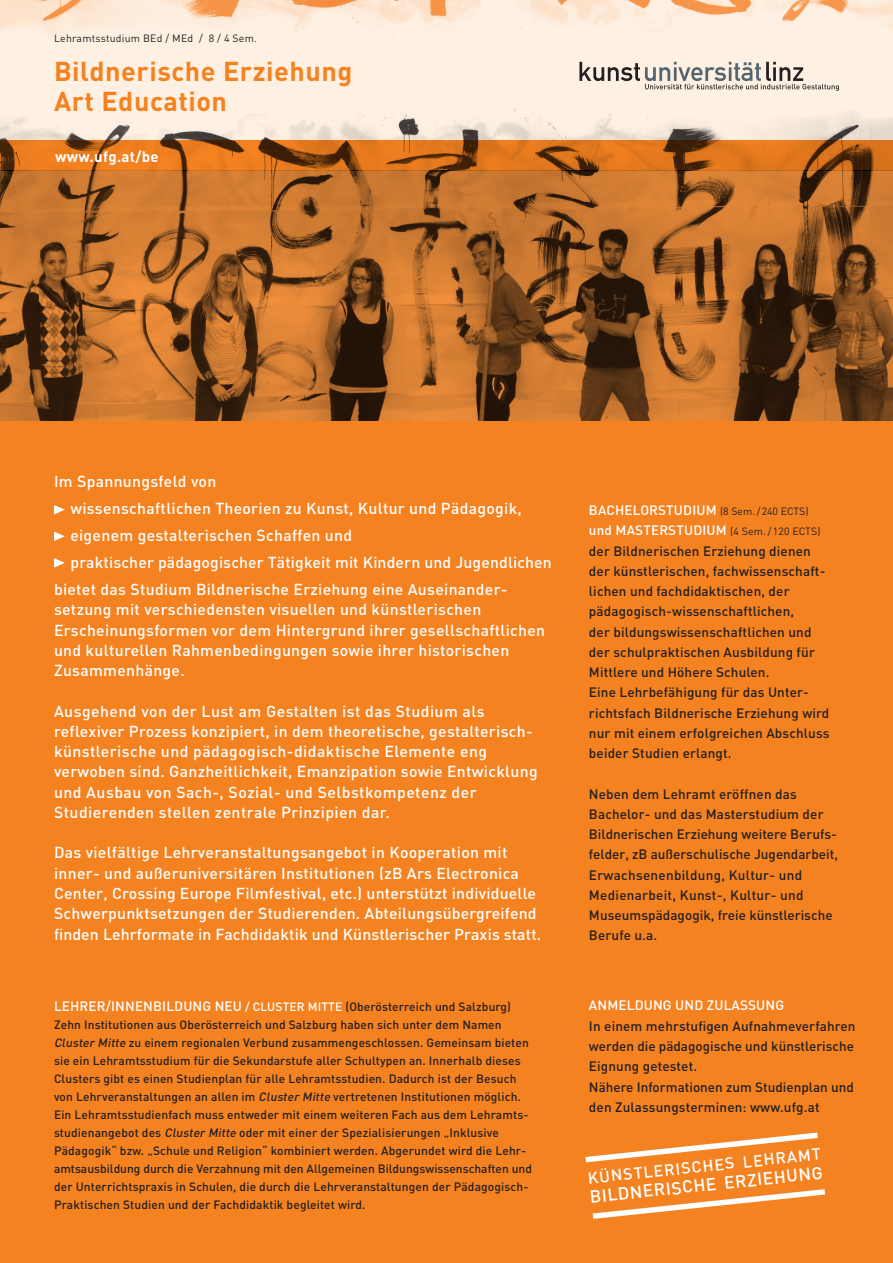
<style>
.page{position:relative;width:893px;height:1263px;background:#fff}
.page>*{position:absolute;margin:0;border:0;box-sizing:border-box;transform-origin:0 0}
.t1{font:700 27px/30px "DIN";letter-spacing:.02em;color:#f58220}
.t2{font:500 17.4px "DIN";color:#fff}
.t3{font:500 16.05px "DIN";color:#fff}
.t4{font:500 15.75px/20.2px "DIN";letter-spacing:.02em;color:#fff}
.t5{font:700 15px "DIN";letter-spacing:.02em;color:#fff}
.t6{font:500 13.5px/20.2px "DIN";letter-spacing:.01em;color:#231f20}
.t7{font:500 13.5px "DIN";letter-spacing:.01em;color:#fff}
.t8{font:500 12px/18px "DIN";letter-spacing:.01em;color:#231f20}
.t9{font:500 12px "DIN";color:#fff}
.t10{font:10.5px "DIN";letter-spacing:.015em;color:#231f20}
.s1{font-weight:500;font-size:13.5px;color:#fff}
.s2{font-size:12px}
.s3{font-style:italic}
</style>
<div class="page">
<div style="left:0;top:421px;width:893px;height:842px;background:#f58220"></div>
<div style="left:0;top:0;width:893px;height:140px;background:#fef0e2"></div>
<svg style="left:579px;top:62px;width:260px;height:29px"></svg>
<svg style="left:54px;top:505px;width:11px;height:9px"></svg>
<svg style="left:54px;top:531px;width:11px;height:10px"></svg>
<svg style="left:54px;top:558px;width:11px;height:10px"></svg>
<img style="left:0;top:109px;width:893px;height:312px">
<img style="left:0;top:0;width:480px;height:37px">
<img style="left:517px;top:0;width:376px;height:32px">
<img style="left:267px;top:0;width:141px;height:13px">
<svg style="left:585px;top:1132px;width:233px;height:31px"></svg>
<svg style="left:592px;top:1189px;width:233px;height:30px"></svg>
<p class="t10" style="left:54px;top:32px;width:204px">Lehramtsstudium BEd / MEd / 8 / 4 Sem.</p>
<h1 class="t1" style="left:54px;top:55px;width:300px">Bildnerische Erziehung<br>Art Education</h1>
<p class="t5" style="left:55px;top:146px;width:105px">www.ufg.at/be</p>
<p class="t4" style="left:54px;top:471px;width:164px">Im Spannungsfeld von</p>
<p class="t4" style="left:70px;top:498px;width:453px">wissenschaftlichen Theorien zu Kunst, Kultur und Pädagogik,</p>
<p class="t4" style="left:70px;top:525px;width:283px">eigenem gestalterischen Schaffen und</p>
<p class="t4" style="left:70px;top:552px;width:483px">praktischer pädagogischer Tätigkeit mit Kindern und Jugendlichen</p>
<p class="t4" style="left:54px;top:579px;width:455px">bietet das Studium Bildnerische Erziehung eine Auseinander-</p>
<p class="t4" style="left:54px;top:599px;width:493px">setzung mit verschiedensten visuellen und künstlerischen Erscheinungsformen vor dem Hintergrund ihrer gesellschaftlichen und kulturellen Rahmenbedingungen sowie ihrer historischen Zusammenhänge.</p>
<p class="t4" style="left:54px;top:700px;width:485px">Ausgehend von der Lust am Gestalten ist das Studium als reflexiver Prozess konzipiert, in dem theoretische, gestalterisch&shy;künstlerische und pädagogisch-didaktische Elemente eng verwoben sind. Ganzheitlichkeit, Emanzipation sowie Entwicklung und Ausbau von Sach-, Sozial- und Selbstkompetenz der Studierenden stellen zentrale Prinzipien dar.</p>
<p class="t4" style="left:54px;top:842px;width:489px">Das vielfältige Lehrveranstaltungsangebot in Kooperation mit inner- und außeruniversitären Institutionen (zB Ars Electronica Center, Crossing Europe Filmfestival, etc.) unterstützt individuelle Schwerpunktsetzungen der Studierenden. Abteilungsübergreifend finden Lehrformate in Fachdidaktik und Künstlerischer Praxis statt.</p>
<p class="t7" style="left:589px;top:502px;width:19px">Bachel</p>
<p class="t7" style="left:640px;top:502px;width:18px">orst</p>
<p class="t10" style="left:674px;top:505px;width:136px"><span class="s1">udi um</span> (8 Sem. /240 ECTS)</p>
<p class="t7" style="left:589px;top:522px;width:36px">und Masterst</p>
<p class="t10" style="left:684px;top:525px;width:138px"><span class="s1">udium</span> (4 Sem. / 120 ECTS)</p>
<p class="t6" style="left:589px;top:540px;width:242px">der Bildnerischen Erziehung dienen der künstlerischen, fachwissenschaft&shy;lichen und fachdidaktischen, der pädagogisch-wissenschaftlichen,<br>der bildungswissenschaftlichen und der schulpraktischen Ausbildung für<br>M ittlere und Höhere Schulen.<br>Eine Lehrbefähigung für das U nter&shy;richtsfach Bildnerische Erziehung wird nur mit einem erfolgreichen Abschluss beider Studien erlangt.</p>
<p class="t6" style="left:589px;top:783px;width:251px">Neben dem Lehramt eröffnen das Bachelor- und das Masterstudium der Bildnerischen Erziehung weitere Berufs&shy;felder, zB außerschulische Jugendarbeit, Erwachsenenbildung, Kultur- und Medienarbeit, Kunst-, Kultur- und<br>M useumspädagogik, freie künstlerische Berufe u.a.</p>
<p class="t7" style="left:54px;top:997px;width:230px">LEHRER/INNENBILDUNG NEU <span class="s2">/ Cluster</span></p>
<p class="t9" style="left:308px;top:999px;width:8px">Mitte</p>
<p class="t8" style="left:54px;top:997px;width:480px;text-indent:291px">(Oberösterreich und Salzburg)<br>Zehn Institutionen aus Oberösterreich und Salzburg haben sich unter dem Namen <span class="s3">Cluster Mitte</span> zu einem regionalen Verbund zusammengeschlossen. Gemeinsam bieten sie ein Lehramtsstudium für die Sekundarstufe aller Schultypen an. Innerhalb dieses Clusters gibt es einen Studienplan für alle Lehramtsstudien. Dadurch ist der Besuch von Lehrveranstaltungen an allen im <span class="s3">Cluster Mitte</span> vertretenen Institutionen möglich.<br>Ein Lehramtsstudienfach muss entweder mit einem weiteren Fach aus dem Lehramts&shy;studienangebot des <span class="s3">Cluster Mitte</span> oder mit einer der Spezialisierungen „Inklusive Pädagogik“ bzw. „Schule und Religion“ kombiniert werden. Abgerundet wird die Lehr&shy;amtsausbildung durch die Verzahnung mit den Allgemeinen Bildungswissenschaften und der U nterrichtspraxis in Schulen, die durch die Lehrveranstaltungen der Pädagogisch-Praktischen Studien und der Fachdidaktik begleitet wird.</p>
<p class="t7" style="left:589px;top:997px;width:39px">Anmeld</p>
<p class="t7" style="left:644px;top:997px;width:89px">ung und Zulass</p>
<p class="t7" style="left:756px;top:997px;width:19px">ung</p>
<p class="t6" style="left:589px;top:1015px;width:268px">In einem mehrstufigen Aufnahmeverfahren werden die pädagogische und künstlerische Eignung getestet.<br>Nähere Informationen zum Studienplan und den Zulassungsterminen: www.ufg.at</p>
<p class="t3" style="left:587px;top:1168px;width:236px;rotate:-6deg">KÜNSTLERISCHES LEHRAM T</p>
<p class="t2" style="left:589px;top:1186px;width:236px;rotate:-6deg">BILDNERISCHE ERZIEHU NG</p>
</div>
